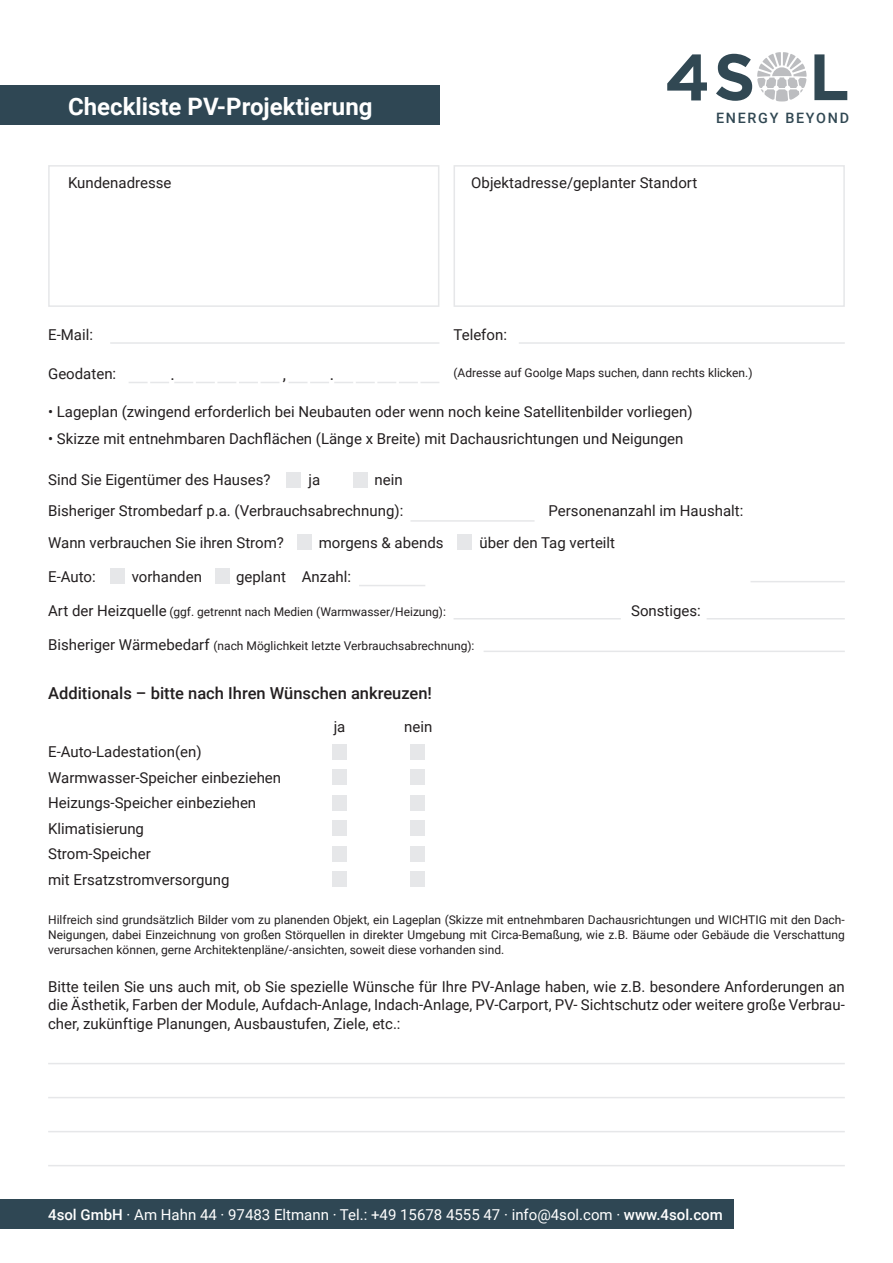
<style>
.page{position:relative;width:893px;height:1263px;background:#fff}
.page>*{position:absolute;margin:0;border:0;box-sizing:border-box;transform-origin:0 0}
.t1{font:700 24px "Roboto";color:#fff}
.t2{font:500 16.5px "Roboto";color:#231f20}
.t3{font:16.5px "Roboto";color:#231f20}
.t4{font:15px/25.5px "Roboto";color:#231f20}
.t5{font:15px "Roboto";color:#fff}
.t6{font:500 14.4px "Roboto";letter-spacing:.12em;color:#314853}
.t7{font:12px/15px "Roboto";color:#231f20;text-align:justify}
.s1{font-size:15px}
.s2{font-weight:500}
</style>
<div class="page">
<div style="left:48px;top:165px;width:391px;height:142px;border:2px solid #e6e7e9"></div>
<div style="left:454px;top:165px;width:391px;height:142px;border:2px solid #e6e7e9"></div>
<svg style="left:667px;top:54px;width:40px;height:46px"></svg>
<svg style="left:814px;top:54px;width:33px;height:46px"></svg>
<svg style="left:716px;top:52px;width:91px;height:50px"></svg>
<div style="left:0;top:85px;width:439px;height:39px;background:#2f4754"></div>
<div style="left:0;top:1200px;width:734px;height:29px;background:#2f4754"></div>
<hr style="left:110px;top:342px;width:329px;height:2px;background:#e6e7e9">
<hr style="left:48px;top:1063px;width:797px;height:1px;background:#e6e7e9">
<hr style="left:48px;top:1097px;width:797px;height:1px;background:#e6e7e9">
<hr style="left:48px;top:1131px;width:797px;height:1px;background:#e6e7e9">
<hr style="left:48px;top:1165px;width:797px;height:1px;background:#e6e7e9">
<hr style="left:519px;top:342px;width:326px;height:2px;background:#e6e7e9">
<svg style="left:129px;top:382px;width:150px;height:1px"></svg>
<svg style="left:289px;top:382px;width:150px;height:1px"></svg>
<div style="left:332px;top:769px;width:15px;height:15px;background:#e6e7e9"></div>
<div style="left:332px;top:744px;width:15px;height:15px;background:#e6e7e9"></div>
<div style="left:332px;top:795px;width:15px;height:15px;background:#e6e7e9"></div>
<div style="left:332px;top:820px;width:15px;height:15px;background:#e6e7e9"></div>
<div style="left:332px;top:846px;width:15px;height:15px;background:#e6e7e9"></div>
<div style="left:332px;top:871px;width:15px;height:15px;background:#e6e7e9"></div>
<div style="left:410px;top:769px;width:15px;height:15px;background:#e6e7e9"></div>
<div style="left:410px;top:744px;width:15px;height:15px;background:#e6e7e9"></div>
<div style="left:410px;top:795px;width:15px;height:15px;background:#e6e7e9"></div>
<div style="left:410px;top:820px;width:15px;height:15px;background:#e6e7e9"></div>
<div style="left:410px;top:846px;width:15px;height:15px;background:#e6e7e9"></div>
<div style="left:410px;top:871px;width:15px;height:15px;background:#e6e7e9"></div>
<hr style="left:410px;top:520px;width:125px;height:2px;background:#e6e7e9">
<div style="left:286px;top:472px;width:15px;height:15px;background:#e6e7e9"></div>
<div style="left:353px;top:472px;width:15px;height:15px;background:#e6e7e9"></div>
<hr style="left:454px;top:618px;width:167px;height:1px;background:#e6e7e9">
<hr style="left:484px;top:651px;width:361px;height:1px;background:#e6e7e9">
<hr style="left:359px;top:585px;width:66px;height:1px;background:#e6e7e9">
<hr style="left:750px;top:581px;width:95px;height:1px;background:#e6e7e9">
<div style="left:110px;top:568px;width:15px;height:15px;background:#e6e7e9"></div>
<div style="left:215px;top:568px;width:15px;height:15px;background:#e6e7e9"></div>
<hr style="left:707px;top:618px;width:138px;height:1px;background:#e6e7e9">
<div style="left:297px;top:535px;width:15px;height:15px;background:#e6e7e9"></div>
<div style="left:457px;top:535px;width:15px;height:15px;background:#e6e7e9"></div>
<h1 class="t1" style="left:68px;top:89px;width:306px">Checkliste PV-Projektierung</h1>
<p class="t4" style="left:68px;top:169px;width:105px">Kundenadresse</p>
<p class="t4" style="left:48px;top:321px;width:46px">E-Mail:</p>
<p class="t6" style="left:716px;top:108px;width:135px">ENERGY BEYOND</p>
<p class="t4" style="left:471px;top:169px;width:227px">Objektadresse/geplanter Standort</p>
<p class="t4" style="left:454px;top:321px;width:55px">Telefon:</p>
<p class="t4" style="left:48px;top:360px;width:70px">Geodaten:</p>
<p class="t3" style="left:171px;top:362px;width:6px">.</p>
<p class="t3" style="left:283px;top:362px;width:5px">,</p>
<p class="t3" style="left:330px;top:362px;width:6px">.</p>
<p class="t7" style="left:454px;top:365px;width:300px">(Adresse auf Goolge Maps suchen, dann rechts klicken.)</p>
<p class="t4" style="left:48px;top:399px;width:646px">• Lageplan (zwingend erforderlich bei Neubauten oder wenn noch keine Satellitenbilder vorliegen)</p>
<p class="t4" style="left:48px;top:426px;width:637px">• Skizze mit entnehmbaren Dachflächen (Länge x Breite) mit Dachausrichtungen und Neigungen</p>
<p class="t4" style="left:48px;top:467px;width:224px">Sind Sie Eigentümer des Hauses?</p>
<p class="t4" style="left:308px;top:467px;width:13px">ja</p>
<p class="t4" style="left:375px;top:467px;width:30px">nein</p>
<p class="t4" style="left:48px;top:498px;width:357px">Bisheriger Strombedarf p.a. (Verbrauchsabrechnung):</p>
<p class="t4" style="left:549px;top:498px;width:196px">Personenanzahl im Haushalt:</p>
<p class="t4" style="left:48px;top:530px;width:237px">Wann verbrauchen Sie ihren Strom?</p>
<p class="t4" style="left:319px;top:530px;width:126px">morgens &amp; abends</p>
<p class="t4" style="left:480px;top:530px;width:137px">über den Tag verteilt</p>
<p class="t4" style="left:48px;top:563px;width:49px">E-Auto:</p>
<p class="t4" style="left:132px;top:563px;width:72px">vorhanden</p>
<p class="t4" style="left:236px;top:563px;width:116px">geplant Anzahl:</p>
<p class="t7" style="left:48px;top:604px;width:399px"><span class="s1">Art der Heizquelle</span> (ggf. getrennt nach Medien (Warmwasser/Heizung):</p>
<p class="t7" style="left:48px;top:638px;width:428px"><span class="s1">Bisheriger Wärmebedarf</span> (nach Möglichkeit letzte Verbrauchsabrechnung):</p>
<p class="t2" style="left:48px;top:681px;width:385px">Additionals – bitte nach Ihren Wünschen ankreuzen!</p>
<p class="t4" style="left:334px;top:713px;width:13px">ja</p>
<p class="t4" style="left:404px;top:713px;width:30px">nein</p>
<p class="t4" style="left:48px;top:739px;width:235px">E-Auto-Ladestation(en)<br>Warmwasser-Speicher einbeziehen<br>Heizungs-Speicher einbeziehen<br>Klimatisierung<br>Strom-Speicher<br>mit Ersatzstromversorgung</p>
<p class="t4" style="left:631px;top:598px;width:71px">Sonstiges:</p>
<p class="t7" style="left:48px;top:912px;width:798px">Hilfreich sind grundsätzlich Bilder vom zu planenden Objekt, ein Lageplan (Skizze mit entnehmbaren Dachausrichtungen und WICHTIG mit den Dach-Neigungen, dabei Einzeichnung von großen Störquellen in direkter Umgebung mit Circa-Bemaßung, wie z.B. Bäume oder Gebäude die Verschattung verursachen können, gerne Architektenpläne/-ansichten, soweit diese vorhanden sind.</p>
<p class="t4" style="left:48px;top:976px;width:798px;line-height:18.8px;text-align:justify">Bitte teilen Sie uns auch mit, ob Sie spezielle Wünsche für Ihre PV-Anlage haben, wie z.B. besondere Anforderungen an die Ästhetik, Farben der Module, Aufdach-Anlage, Indach-Anlage, PV-Carport, PV- Sichtschutz oder weitere große Verbrau&shy;cher, zukünftige Planungen, Ausbaustufen, Ziele, etc.:</p>
<p class="t5" style="left:48px;top:1204px;width:676px"><span class="s2">4sol GmbH</span> · Am Hahn 44 · 97483 Eltmann · Tel.: +49 15678 4555 47 · info@4sol.com · <span class="s2">www.4sol.com</span></p>
</div>
